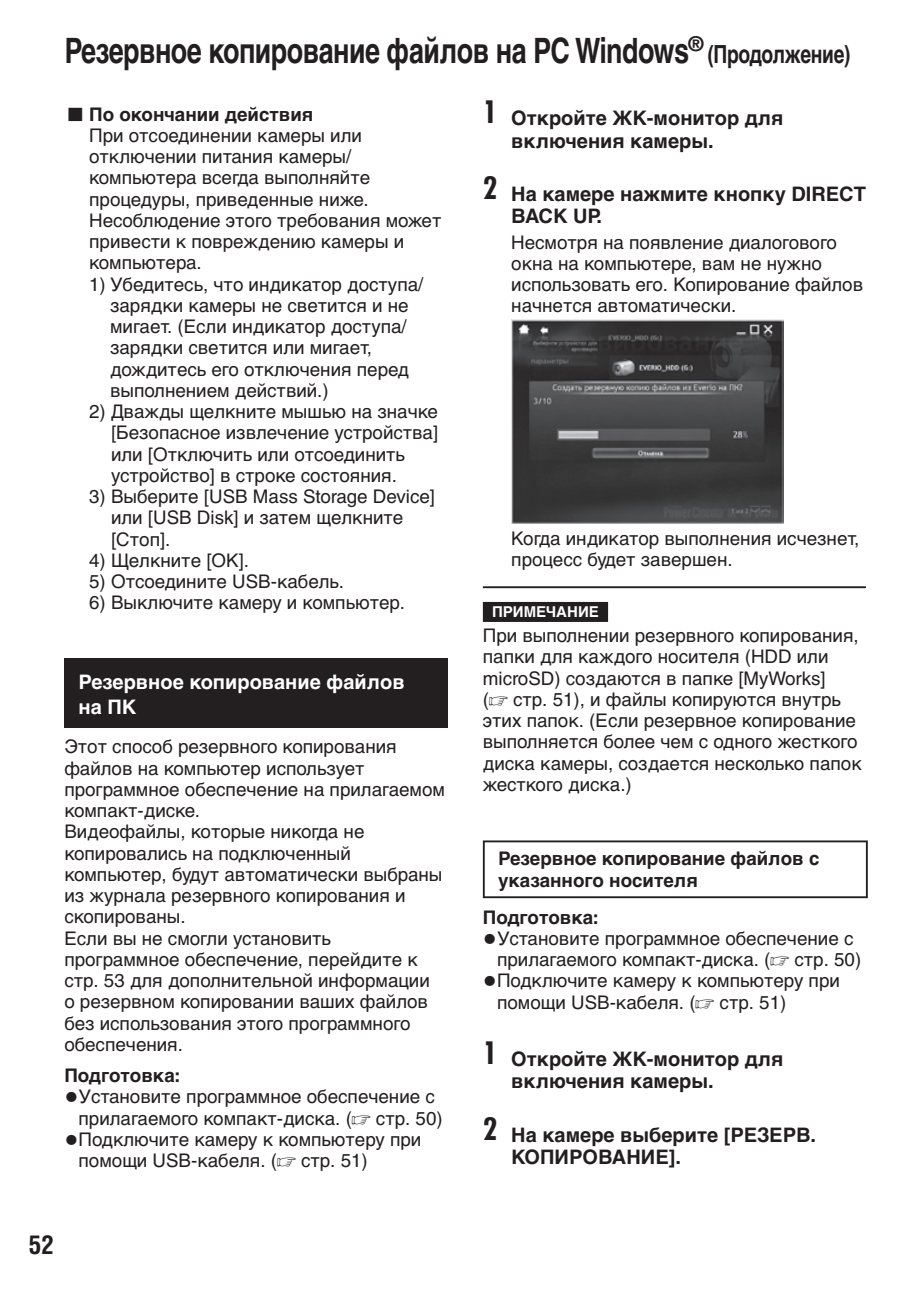
<style>
.page{position:relative;width:909px;height:1290px;background:#fff}
.page>*{position:absolute;margin:0;border:0;box-sizing:border-box;transform-origin:0 0}
.t1{font:700 35px "Helvetica Cyr";letter-spacing:-.02em;color:#231f20;scale:.77 1}
.t2{font:700 25px "Helvetica Cyr";letter-spacing:-.02em;color:#231f20;scale:.77 1}
.t3{font:700 condensed 25px "Helvetica";color:#231f20}
.t4{font:700 20px/22.5px "Helvetica Cyr";color:#231f20}
.t5{font:700 20px/25px "Helvetica Cyr";color:#fff}
.t6{font:18.75px/21.2px "Helvetica Cyr Upright";color:#231f20}
.t7{font:700 18.75px/21.2px "Helvetica Cyr";color:#231f20}
.t8{font:700 15px "Helvetica Cyr";color:#fff}
.s1{font-family:"Everio Font M8 90 msp RKSJ H";font-weight:400;font-size:22px}
.s2{font-family:"Futura";font-stretch:condensed;font-size:30px}
.s3{font-family:"Universal Newswith Comm Pi"}
.s4{font-size:28px}
</style>
<div class="page">
<hr style="left:482px;top:586px;width:383px;height:2px;background:#231f20">
<div style="left:482px;top:602px;width:125px;height:20px;background:#231f20"></div>
<img style="left:511px;top:320px;width:271px;height:203px">
<hr style="left:482px;top:840px;width:385px;height:2px;background:#231f20">
<hr style="left:482px;top:842px;width:2px;height:54px;background:#231f20">
<hr style="left:865px;top:842px;width:2px;height:54px;background:#231f20">
<hr style="left:482px;top:896px;width:385px;height:2px;background:#231f20">
<div style="left:64px;top:659px;width:383px;height:69px;background:#231f20"></div>
<h1 class="t1" style="left:64px;top:37px;width:831px">Резервное копирование файлов на PC Windows<sup>®</sup></h1>
<h2 class="t2" style="left:707px;top:44px;width:187px">(Продолжение)</h2>
<p class="t7" style="left:64px;top:105px;width:250px"><span class="s1">L</span> По окончании действия</p>
<p class="t6" style="left:89px;top:126px;width:353px">При отсоединении камеры или отключении питания камеры/ компьютера всегда выполняйте процедуры, приведенные ниже.<br>Несоблюдение этого требования может привести к повреждению камеры и компьютера.</p>
<p class="t6" style="left:110px;top:275px;width:314px;text-indent:-21px">1) Убедитесь, что индикатор доступа/ зарядки камеры не светится и не мигает. (Если индикатор доступа/ зарядки светится или мигает, дождитесь его отключения перед выполнением действий.)</p>
<p class="t6" style="left:111px;top:402px;width:328px;text-indent:-22px">2) Дважды щелкните мышью на значке [Безопасное извлечение устройства] или [Отключить или отсоединить устройство] в строке состояния.</p>
<p class="t6" style="left:111px;top:487px;width:325px;text-indent:-22px">3) Выберите [USB Mass Storage Device] или [USB Disk] и затем щелкните [Стоп].</p>
<p class="t6" style="left:89px;top:551px;width:161px">4) Щелкните [OK].</p>
<p class="t6" style="left:89px;top:572px;width:256px">5) Отсоедините USB-кабель.</p>
<p class="t6" style="left:89px;top:594px;width:317px">6) Выключите камеру и компьютер.</p>
<p class="t4" style="left:511px;top:108px;width:273px;text-indent:-28px"><span class="s2">1</span> Откройте ЖК-монитор для включения камеры.</p>
<p class="t4" style="left:511px;top:184px;width:356px;text-indent:-28px"><span class="s2">2</span> На камере нажмите кнопку DIRECT<br>BACK UP.</p>
<p class="t6" style="left:511px;top:233px;width:353px">Несмотря на появление диалогового окна на компьютере, вам не нужно использовать его. Копирование файлов начнется автоматически.</p>
<p class="t6" style="left:511px;top:529px;width:349px">Когда индикатор выполнения исчезнет, процесс будет завершен.</p>
<p class="t8" style="left:492px;top:606px;width:108px">ПРИМЕЧАНИЕ</p>
<p class="t6" style="left:482px;top:626px;width:380px">При выполнении резервного копирования, папки для каждого носителя (HDD или microSD) создаются в папке [MyWorks]<br>(<span class="s3">-</span> стр. 51), и файлы копируются внутрь этих папок. (Если резервное копирование выполняется более чем с одного жесткого диска камеры, создается несколько папок жесткого диска.)</p>
<p class="t5" style="left:78px;top:671px;width:327px">Резервное копирование файлов на ПК</p>
<p class="t6" style="left:64px;top:738px;width:382px">Этот способ резервного копирования файлов на компьютер использует программное обеспечение на прилагаемом компакт-диске.<br>Видеофайлы, которые никогда не копировались на подключенный компьютер, будут автоматически выбраны из журнала резервного копирования и скопированы.<br>Если вы не смогли установить программное обеспечение, перейдите к стр. 53 для дополнительной информации<br>о резервном копировании ваших файлов без использования этого программного обеспечения.</p>
<p class="t7" style="left:64px;top:1066px;width:117px">Подготовка:</p>
<p class="t6" style="left:78px;top:1088px;width:365px;text-indent:-14px"><span class="s4">•</span>Установите программное обеспечение с прилагаемого компакт-диска. (<span class="s3">-</span> стр. 50)</p>
<p class="t6" style="left:78px;top:1130px;width:344px;text-indent:-14px"><span class="s4">•</span>Подключите камеру к компьютеру при помощи USB-кабеля. (<span class="s3">-</span> стр. 51)</p>
<p class="t7" style="left:498px;top:850px;width:323px">Резервное копирование файлов с указанного носителя</p>
<p class="t7" style="left:482px;top:908px;width:117px">Подготовка:</p>
<p class="t6" style="left:497px;top:929px;width:365px;text-indent:-14px"><span class="s4">•</span>Установите программное обеспечение с прилагаемого компакт-диска. (<span class="s3">-</span> стр. 50)</p>
<p class="t6" style="left:497px;top:972px;width:344px;text-indent:-14px"><span class="s4">•</span>Подключите камеру к компьютеру при помощи USB-кабеля. (<span class="s3">-</span> стр. 51)</p>
<p class="t4" style="left:511px;top:1049px;width:273px;text-indent:-28px"><span class="s2">1</span> Откройте ЖК-монитор для включения камеры.</p>
<p class="t4" style="left:511px;top:1125px;width:306px;text-indent:-28px"><span class="s2">2</span> На камере выберите [РЕЗЕРВ.<br>КОПИРОВАНИЕ].</p>
<h2 class="t3" style="left:29px;top:1236px;width:26px">52</h2>
</div>
